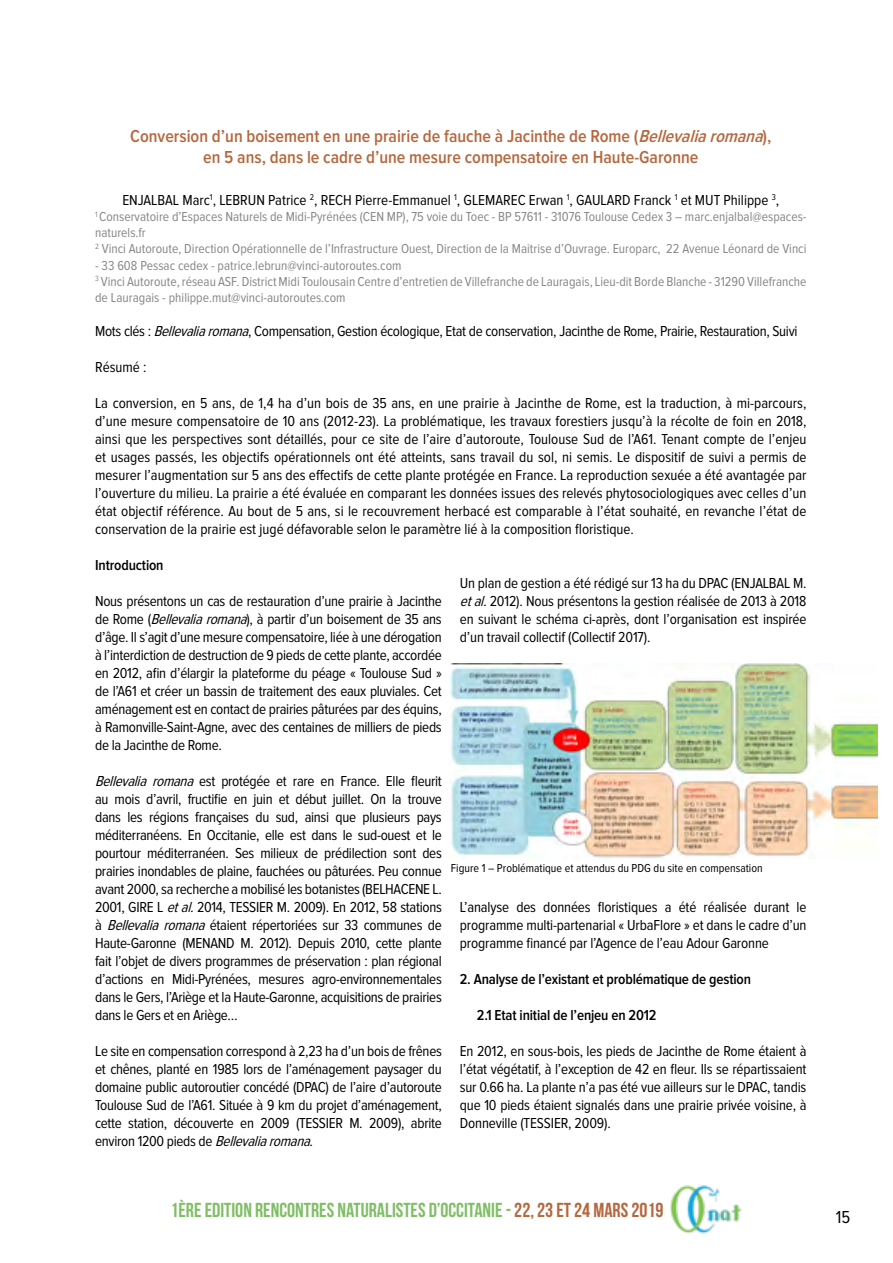
<style>
.page{position:relative;width:893px;height:1263px;background:#fff}
.page>*{position:absolute;margin:0;border:0;box-sizing:border-box;transform-origin:0 0}
.t1{font:20.25px "Bebas Neue";color:#80be66}
.t2{font:600 18px/21.6px "Proxima Nova Cond";color:#b6683e;text-align:center}
.t3{font:18px "Proxima Nova Cond";color:#000}
.t4{font:15px/18px "Proxima Nova Cond";letter-spacing:-.01em;color:#000;text-align:justify}
.t5{font:600 15px "Proxima Nova Cond";letter-spacing:-.01em;color:#000}
.t6{font:13.5px/16.2px "Proxima Nova Cond";color:#878787}
.t7{font:12px "Proxima Nova Cond";color:#000}
.s1{font-style:italic}
.s2{color:#b6683e}
</style>
<div class="page">
<img style="left:670px;top:1185px;width:71px;height:49px">
<img style="left:451px;top:663px;width:426px;height:195px">
<p class="t2" style="left:130px;top:126px;width:643px">Conversion d’un boisement en une prairie de fauche à Jacinthe de Rome (<span class="s1">Bellevaliaromana</span>), en 5 ans, dans le cadre d’une mesure compensatoire en Haute-Garonne</p>
<p class="t4" style="left:122px;top:191px;width:658px">ENJALBAL Marc<sup>1</sup>, LEBRUN Patrice <sup>2</sup>, RECH Pierre-Emmanuel <sup>1</sup>, GLEMAREC Erwan <sup>1</sup>, GAULARD Franck <sup>1</sup> et MUT Philippe <sup>3</sup>,</p>
<p class="t6" style="left:95px;top:209px;width:713px"><sup>1</sup> Conservatoire d’Espaces Naturels de Midi-Pyrénées (CEN MP), 75 voie du Toec - BP 57611 - 31076 Toulouse Cedex 3 – marc.enjalbal@espaces&shy;naturels.fr<br><sup>2</sup> Vinci Autoroute, Direction Opérationnelle de l’Infrastructure Ouest, Direction de la Maitrise d’Ouvrage. Europarc, 22 Avenue Léonard de Vinci</p>
<p class="t6" style="left:95px;top:258px;width:713px">- 33 608 Pessac cedex - patrice.lebrun@vinci-autoroutes.com<br><sup>3</sup> Vinci Autoroute, réseau ASF. District Midi Toulousain Centre d’entretien de Villefranche de Lauragais, Lieu-dit Borde Blanche - 31290 Villefranche de Lauragais - philippe.mut@vinci-autoroutes.com</p>
<p class="t4" style="left:95px;top:323px;width:704px">Mots clés : <span class="s1">Bellevaliaromana</span>, Compensation, Gestion écologique, Etat de conservation, Jacinthe de Rome, Prairie, Restauration, Suivi</p>
<p class="t4" style="left:95px;top:359px;width:53px">Résumé :</p>
<p class="t4" style="left:95px;top:395px;width:713px">La conversion, en 5 ans, de 1,4 ha d’un bois de 35 ans, en une prairie à Jacinthe de Rome, est la traduction, à mi-parcours, d’une mesure compensatoire de 10 ans (2012-23). La problématique, les travaux forestiers jusqu’à la récolte de foin en 2018, ainsi que les perspectives sont détaillés, pour ce site de l’aire d’autoroute, Toulouse Sud de l’A61. Tenant compte de l’enjeu et usages passés, les objectifs opérationnels ont été atteints, sans travail du sol, ni semis. Le dispositif de suivi a permis de mesurer l’augmentation sur 5 ans des effectifs de cette plante protégée en France. La reproduction sexuée a été avantagée par l’ouverture du milieu. La prairie a été évaluée en comparant les données issues des relevés phytosociologiques avec celles d’un état objectif référence. Au bout de 5 ans, si le recouvrement herbacé est comparable à l’état souhaité, en revanche l’état de conservation de la prairie est jugé défavorable selon le paramètre lié à la composition floristique.</p>
<p class="t5" style="left:95px;top:558px;width:70px">Introduction</p>
<p class="t4" style="left:95px;top:593px;width:348px">Nous présentons un cas de restauration d’une prairie à Jacinthe de Rome (<span class="s1">Bellevaliaromana</span>), à partir d’un boisement de 35 ans d’âge. Il s’agit d’une mesure compensatoire, liée à une dérogation à l’interdiction de destruction de 9 pieds de cette plante, accordée en 2012, afin d’élargir la plateforme du péage « Toulouse Sud » de l’A61 et créer un bassin de traitement des eaux pluviales. Cet aménagement est en contact de prairies pâturées par des équins, à Ramonville-Saint-Agne, avec des centaines de milliers de pieds de la Jacinthe de Rome.</p>
<p class="t4" style="left:95px;top:773px;width:348px"><span class="s1">Bellevalia romana</span> est protégée et rare en France. Elle fleurit au mois d’avril, fructifie en juin et début juillet. On la trouve dans les régions françaises du sud, ainsi que plusieurs pays méditerranéens. En Occitanie, elle est dans le sud-ouest et le pourtour méditerranéen. Ses milieux de prédilection sont des prairies inondables de plaine, fauchées ou pâturées. Peu connue avant 2000, sa recherche a mobilisé les botanistes (BELHACENE L.<br>2001, GIRE L <span class="s1">etal.</span>2014, TESSIER M. 2009). En 2012, 58 stations à <span class="s1">Bellevalia romana</span> étaient répertoriées sur 33 communes de Haute-Garonne (MENAND M. 2012). Depuis 2010, cette plante fait l’objet de divers programmes de préservation : plan régional d’actions en Midi-Pyrénées, mesures agro-environnementales dans le Gers, l’Ariège et la Haute-Garonne, acquisitions de prairies dans le Gers et en Ariège…</p>
<p class="t4" style="left:95px;top:1043px;width:348px">Le site en compensation correspond à 2,23 ha d’un bois de frênes et chênes, planté en 1985 lors de l’aménagement paysager du domaine public autoroutier concédé (DPAC) de l’aire d’autoroute Toulouse Sud de l’A61. Située à 9 km du projet d’aménagement, cette station, découverte en 2009 (TESSIER M. 2009), abrite e n v i r o n 1 2 0 0 p i e d s d e <span class="s1">Bellevaliaromana</span>.</p>
<p class="t4" style="left:460px;top:575px;width:348px">Un plan de gestion a été rédigé sur 13 ha du DPAC (ENJALBAL M. <span class="s1">etal.</span>2012). Nous présentons la gestion réalisée de 2013 à 2018 en suivant le schéma ci-après, dont l’organisation est inspirée d’un travail collectif (Collectif 2017).</p>
<p class="t7" style="left:451px;top:862px;width:313px">Figure 1 – Problématique et attendus du PDG du site en compensation</p>
<p class="t4" style="left:460px;top:899px;width:348px">L’analyse des données floristiques a été réalisée durant le programme multi-partenarial « UrbaFlore » et dans le cadre d’un programme financé par l’Agence de l’eau Adour Garonne</p>
<p class="t5" style="left:460px;top:972px;width:293px">2. Analyse de l’existant et problématique de gestion</p>
<p class="t5" style="left:477px;top:1008px;width:181px">2.1 Etat initial de l’enjeu en 2012</p>
<p class="t4" style="left:460px;top:1043px;width:348px">En 2012, en sous-bois, les pieds de Jacinthe de Rome étaient à l’état végétatif, à l’exception de 42 en fleur. Ils se répartissaient sur 0.66 ha. La plante n’a pas été vue ailleurs sur le DPAC, tandis que 10 pieds étaient signalés dans une prairie privée voisine, à Donneville (TESSIER, 2009).</p>
<h1 class="t1" style="left:170px;top:1199px;width:495px">1ÈRE EDITION RENCONTRES NATURALISTES D’OCCITANIE - <span class="s2">22, 23 ET 24 MARS 2019</span></h1>
<p class="t3" style="left:836px;top:1209px;width:16px">15</p>
</div>
